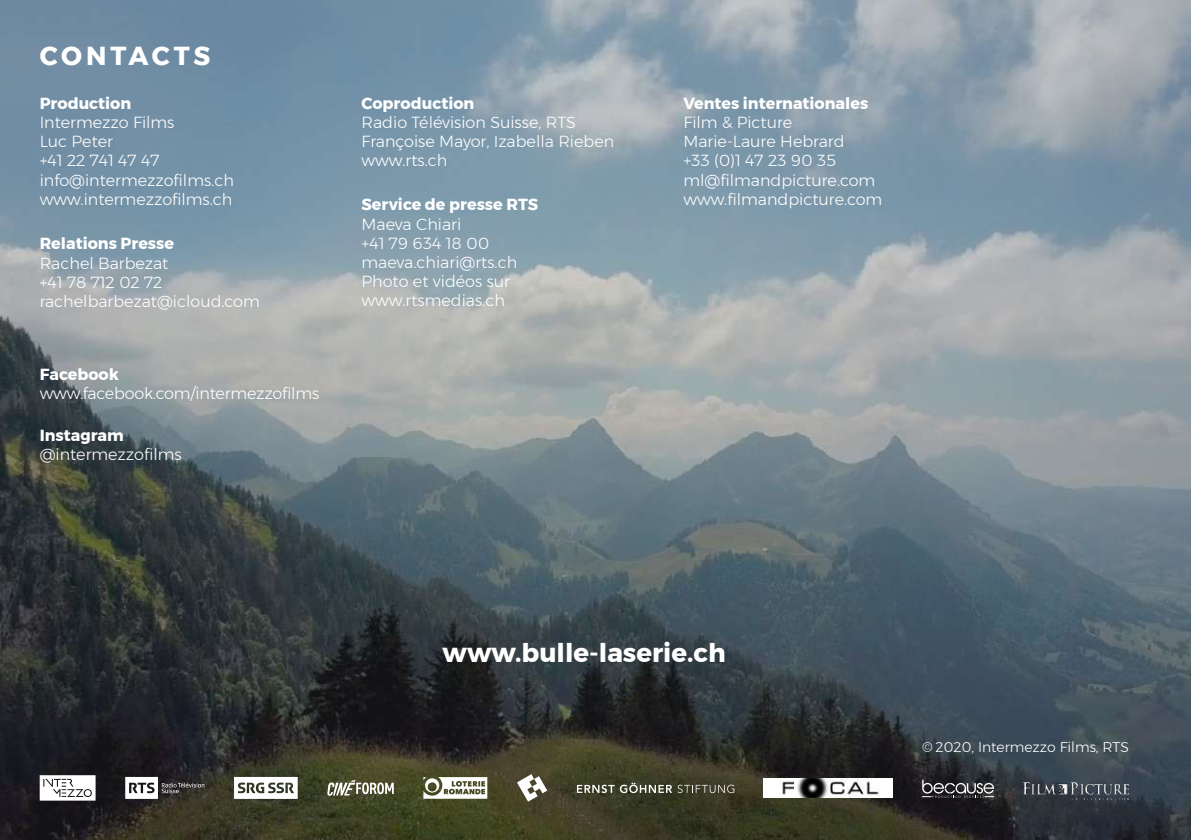
<style>
.page{position:relative;width:1191px;height:840px;background:#fff}
.page>*{position:absolute;margin:0;border:0;box-sizing:border-box;transform-origin:0 0}
.t1{font:700 26px "Montserrat";color:#fff}
.t2{font:700 26px "Montserrat";letter-spacing:.15em;color:#fff}
.t3{font:300 16px/19.2px "Montserrat";color:#fff}
.t4{font:700 16px "Montserrat";color:#fff}
.t5{font:300 14px "Montserrat";color:#fff}
</style>
<div class="page">
<img style="left:0;top:0;width:1191px;height:839px">
<svg style="left:125px;top:776px;width:79px;height:22px"></svg>
<svg style="left:234px;top:776px;width:64px;height:22px"></svg>
<svg style="left:40px;top:774px;width:56px;height:26px"></svg>
<svg style="left:327px;top:779px;width:67px;height:16px"></svg>
<svg style="left:423px;top:776px;width:64px;height:22px"></svg>
<svg style="left:517px;top:773px;width:30px;height:28px"></svg>
<svg style="left:577px;top:784px;width:37px;height:8px"></svg>
<svg style="left:620px;top:782px;width:114px;height:10px"></svg>
<img style="left:764px;top:777px;width:128px;height:20px">
<img style="left:1023px;top:782px;width:105px;height:16px">
<svg style="left:922px;top:779px;width:72px;height:18px"></svg>
<h1 class="t2" style="left:40px;top:35px;width:172px">CONTACTS</h1>
<p class="t4" style="left:40px;top:90px;width:93px">Production</p>
<p class="t3" style="left:40px;top:112px;width:196px">Intermezzo Films<br>Luc Peter<br>+41 22 741 47 47 info@intermezzofilms.ch www.intermezzofilms.ch</p>
<p class="t4" style="left:40px;top:231px;width:136px">Relations Presse</p>
<p class="t3" style="left:40px;top:253px;width:222px">Rachel Barbezat<br>+41 78 712 02 72 rachelbarbezat@icloud.com</p>
<p class="t4" style="left:40px;top:361px;width:81px">Facebook</p>
<p class="t3" style="left:40px;top:383px;width:281px">www.facebook.com/intermezzofilms</p>
<p class="t4" style="left:40px;top:422px;width:85px">Instagram</p>
<p class="t3" style="left:40px;top:444px;width:143px">@intermezzofilms</p>
<p class="t4" style="left:361px;top:90px;width:114px">Coproduction</p>
<p class="t3" style="left:361px;top:112px;width:254px">Radio Télévision Suisse, RTS<br>Françoise Mayor, Izabella Rieben www.rts.ch</p>
<p class="t4" style="left:361px;top:192px;width:178px">Service de presse RTS</p>
<p class="t3" style="left:361px;top:214px;width:157px">Maeva Chiari<br>+41 79 634 18 00 maeva.chiari@rts.ch<br>Photo et vidéos sur www.rtsmedias.ch</p>
<p class="t4" style="left:683px;top:90px;width:186px">Ventes internationales</p>
<p class="t3" style="left:683px;top:112px;width:200px">Film &amp; Picture<br>Marie-Laure Hebrard<br>+33 (0)1 47 23 90 35 ml@filmandpicture.com www.filmandpicture.com</p>
<h1 class="t1" style="left:442px;top:631px;width:285px">www.bulle-laserie.ch</h1>
<p class="t5" style="left:922px;top:736px;width:208px">© 2020, Intermezzo Films, RTS</p>
</div>
